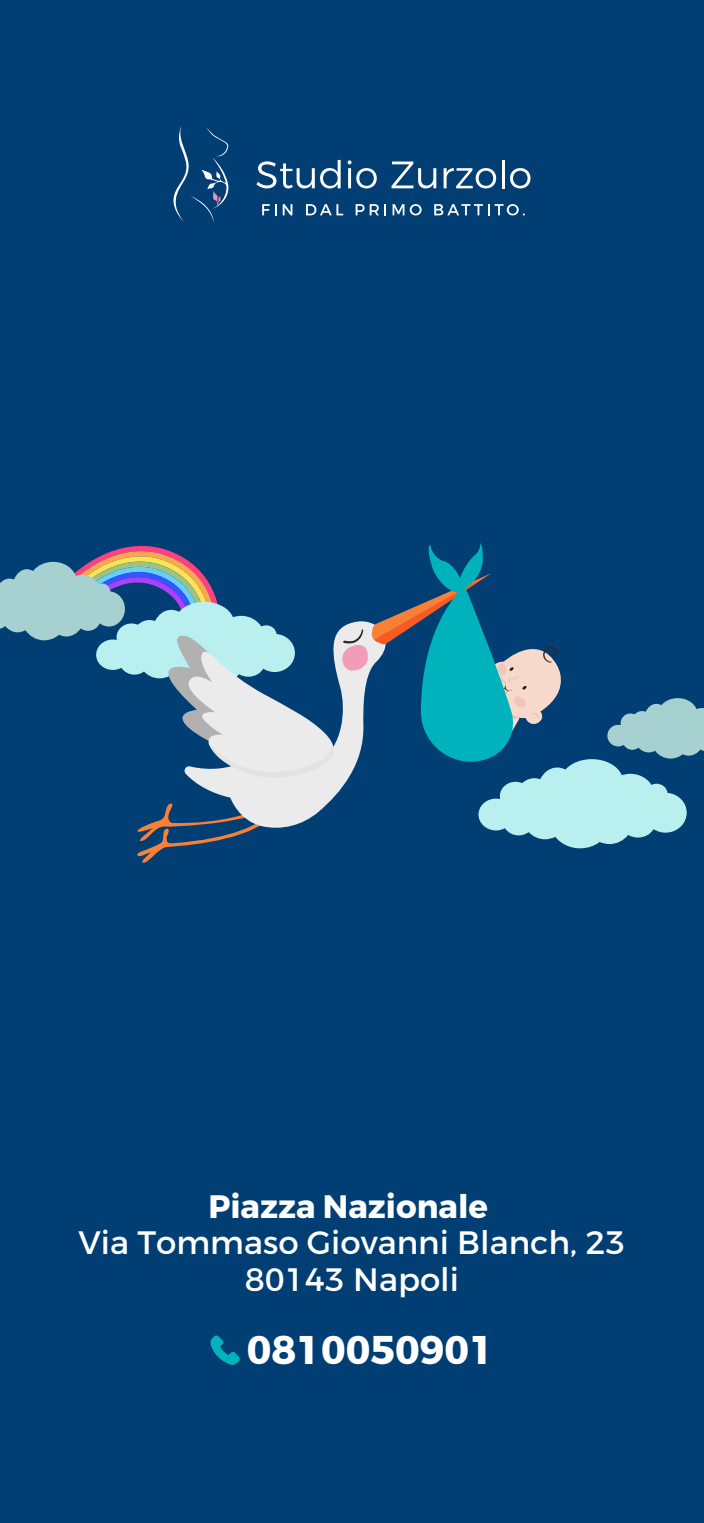
<style>
.page{position:relative;width:704px;height:1523px;background:#fff}
.page>*{position:absolute;margin:0;border:0;box-sizing:border-box;transform-origin:0 0}
.t1{font:700 40px "Montserrat";color:#fff}
.t2{font:32.38px/36.6px "Montserrat";color:#fff;text-align:center}
.t3{font:700 32.38px "Montserrat";color:#fff}
</style>
<div class="page">
<div style="left:0;top:0;width:703px;height:1522px;background:#013e74"></div>
<svg style="left:256px;top:161px;width:58px;height:27px"></svg>
<svg style="left:320px;top:160px;width:20px;height:28px"></svg>
<svg style="left:347px;top:160px;width:29px;height:28px"></svg>
<svg style="left:391px;top:161px;width:45px;height:27px"></svg>
<svg style="left:443px;top:168px;width:53px;height:20px"></svg>
<hr style="left:501px;top:160px;width:3px;height:28px;background:#fff">
<svg style="left:510px;top:168px;width:20px;height:20px"></svg>
<svg style="left:173px;top:126px;width:56px;height:96px"></svg>
<svg style="left:262px;top:204px;width:14px;height:11px"></svg>
<svg style="left:282px;top:204px;width:10px;height:11px"></svg>
<svg style="left:306px;top:204px;width:37px;height:11px"></svg>
<svg style="left:355px;top:204px;width:23px;height:11px"></svg>
<svg style="left:384px;top:204px;width:2px;height:11px"></svg>
<svg style="left:392px;top:204px;width:29px;height:11px"></svg>
<svg style="left:434px;top:204px;width:90px;height:11px"></svg>
<svg style="left:0;top:543px;width:703px;height:320px"></svg>
<svg style="left:210px;top:1335px;width:30px;height:29px"></svg>
<p class="t3" style="left:208px;top:1186px;width:281px">Piazza Nazionale</p>
<p class="t2" style="left:78px;top:1224px;width:548px">Via Tommaso Giovanni Blanch, 23<br>80143 Napoli</p>
<p class="t1" style="left:247px;top:1325px;width:248px">0810050901</p>
</div>
